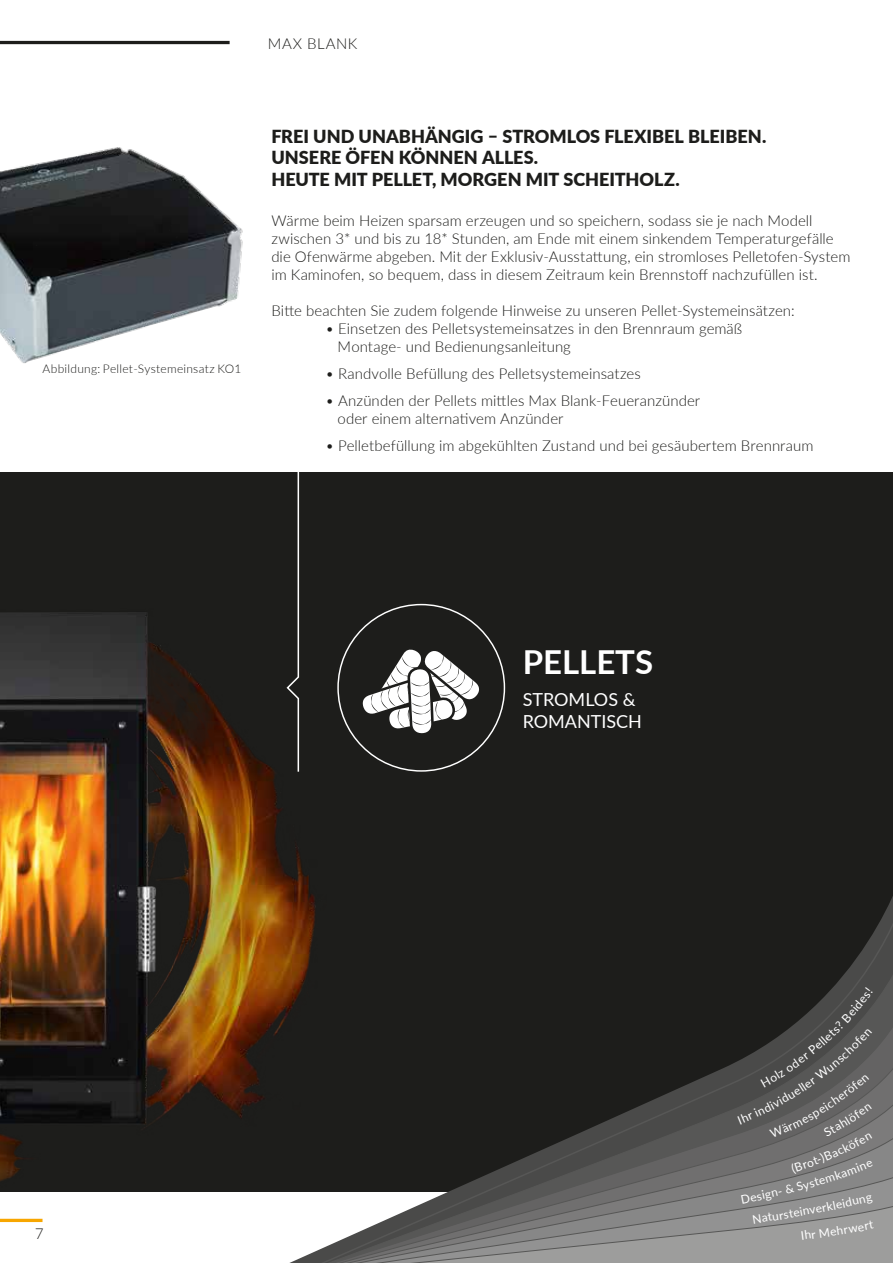
<style>
.page{position:relative;width:893px;height:1263px;background:#fff}
.page>*{position:absolute;margin:0;border:0;box-sizing:border-box;transform-origin:0 0}
.t1{font:700 33px "Lato";color:#fff}
.t2{font:900 18px/21.6px "Lato";color:#1d1d1b}
.t3{font:18px/22.5px "Lato";color:#fff}
.t4{font:300 15px/18px "Lato";letter-spacing:.005em;color:#1d1d1b}
.t5{font:300 15px "Lato";letter-spacing:.035em;color:#1d1d1b}
.t6{font:300 12px "Lato";letter-spacing:.02em;color:#1d1d1b}
.t7{font:12px "Lato";color:#fff}
</style>
<div class="page">
<hr style="left:0;top:41px;width:230px;height:3px;background:#1d1d1b">
<hr style="left:0;top:1219px;width:43px;height:3px;background:#f7a600">
<img style="left:0;top:472px;width:893px;height:720px">
<svg style="left:357px;top:646px;width:128px;height:90px"></svg>
<svg style="left:285px;top:472px;width:15px;height:301px;background:#343432"></svg>
<img style="left:0;top:147px;width:243px;height:216px">
<svg style="left:261px;top:865px;width:632px;height:398px;background:#3e3328"></svg>
<div style="left:292px;top:894px;width:601px;height:369px;background:#1d1d1b"></div>
<svg style="left:293px;top:950px;width:600px;height:37px;background:#22201d"></svg>
<svg style="left:293px;top:987px;width:600px;height:276px;background:#4d4d4c"></svg>
<p class="t5" style="left:268px;top:33px;width:91px">MAX BLANK</p>
<p class="t6" style="left:43px;top:361px;width:200px">Abbildung: Pellet-Systemeinsatz KO1</p>
<p class="t2" style="left:271px;top:125px;width:497px">FREI UND UNABHÄNGIG – STROMLOS FLEXIBEL BLEIBEN.<br>UNSERE ÖFEN KÖNNEN ALLES.<br>HEUTE MIT PELLET, MORGEN MIT SCHEITHOLZ.</p>
<p class="t4" style="left:271px;top:211px;width:581px">Wärme beim Heizen sparsam erzeugen und so speichern, sodass sie je nach Modell zwischen 3* und bis zu 18* Stunden, am Ende mit einem sinkendem Temperaturgefälle die Ofenwärme abgeben. Mit der Exklusiv-Ausstattung, ein stromloses Pelletofen-System im Kaminofen, so bequem, dass in diesem Zeitraum kein Brennstoff nachzufüllen ist.</p>
<p class="t4" style="left:271px;top:301px;width:525px">Bitte beachten Sie zudem folgende Hinweise zu unseren Pellet-Systemeinsätzen:</p>
<p class="t4" style="left:338px;top:319px;width:406px;text-indent:-12px">• Einsetzen des Pelletsystemeinsatzes in den Brennraum gemäß<br>Montage- und Bedienungsanleitung</p>
<p class="t4" style="left:325px;top:364px;width:317px">• Randvolle Befüllung des Pelletsystemeinsatzes</p>
<p class="t4" style="left:338px;top:391px;width:364px;text-indent:-12px">• Anzünden der Pellets mittles Max Blank-Feueranzünder oder einem alternativem Anzünder</p>
<p class="t4" style="left:325px;top:436px;width:490px">• Pelletbefüllung im abgekühlten Zustand und bei gesäubertem Brennraum</p>
<h1 class="t1" style="left:523px;top:638px;width:132px">PELLETS</h1>
<p class="t3" style="left:523px;top:687px;width:121px">STROMLOS &amp;<br>ROMANTISCH</p>
<p class="t4" style="left:35px;top:1224px;width:11px">7</p>
<p class="t7" style="left:748px;top:1189px;width:23px;rotate:-12deg">esig</p>
<p class="t7" style="left:751px;top:1211px;width:28px;rotate:-9deg">Natu</p>
<p class="t7" style="left:777px;top:1207px;width:32px;rotate:-10deg">rstein</p>
<p class="t7" style="left:808px;top:1201px;width:25px;rotate:-11deg">verk</p>
<p class="t7" style="left:831px;top:1197px;width:21px;rotate:-12deg">leid</p>
</div>
